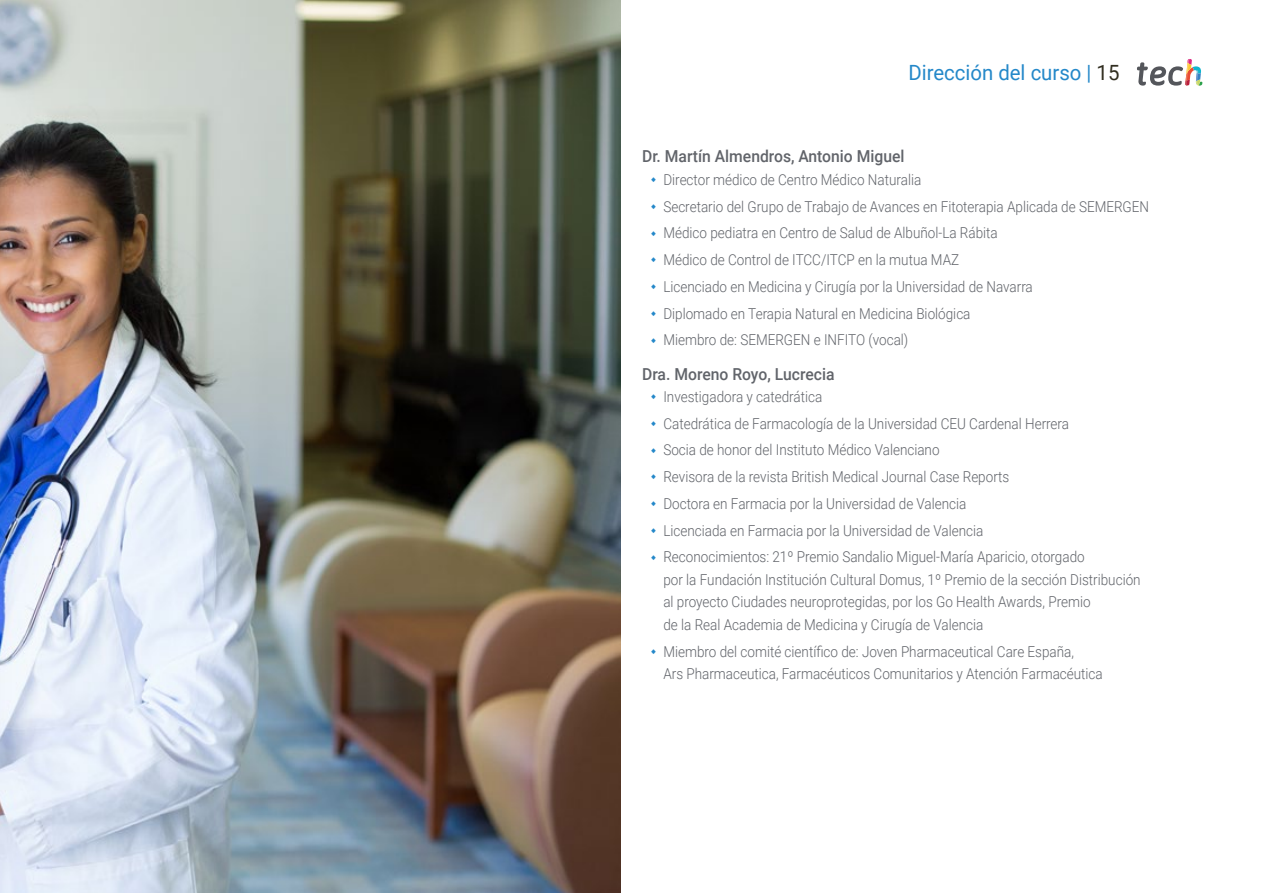
<style>
.page{position:relative;width:1263px;height:893px;background:#fff}
.page>*{position:absolute;margin:0;border:0;box-sizing:border-box;transform-origin:0 0}
.t1{font:21px "Roboto";color:#2488c9}
.t2{font:500 16.5px "Roboto";color:#61646a;scale:.95 1}
.t3{font:300 15px/26.7px "Roboto";color:#61646a;scale:.9 1}
.s1{color:#312e20}
</style>
<div class="page">
<svg style="left:1137px;top:59px;width:65px;height:27px"></svg>
<img style="left:0;top:0;width:621px;height:893px">
<h1 class="t1" style="left:908px;top:57px;width:213px">Dirección del curso | <span class="s1">15</span></h1>
<p class="t2" style="left:642px;top:145px;width:278px">Dr. Martín Almendros, Antonio Miguel</p>
<p class="t3" style="left:663px;top:166px;width:541px">Director médico de Centro Médico Naturalia<br>Secretario del Grupo de Trabajo de Avances en Fitoterapia Aplicada de SEMERGEN Médico pediatra en Centro de Salud de Albuñol-La Rábita<br>Médico de Control de ITCC/ITCP en la mutua MAZ<br>Licenciado en Medicina y Cirugía por la Universidad de Navarra<br>Diplomado en Terapia Natural en Medicina Biológica<br>Miembro de: SEMERGEN e INFITO (vocal)</p>
<p class="t2" style="left:642px;top:362px;width:204px">Dra. Moreno Royo, Lucrecia</p>
<p class="t3" style="left:663px;top:383px;width:470px">Investigadora y catedrática<br>Catedrática de Farmacología de la Universidad CEU Cardenal Herrera Socia de honor del Instituto Médico Valenciano<br>Revisora de la revista British Medical Journal Case Reports<br>Doctora en Farmacia por la Universidad de Valencia<br>Licenciada en Farmacia por la Universidad de Valencia Reconocimientos: 21º Premio Sandalio Miguel-María Aparicio, otorgado</p>
<p class="t3" style="left:663px;top:568px;width:532px;line-height:22.5px">por la Fundación Institución Cultural Domus, 1º Premio de la sección Distribución al proyecto Ciudades neuroprotegidas, por los Go Health Awards, Premio<br>de la Real Academia de Medicina y Cirugía de Valencia</p>
<p class="t3" style="left:663px;top:640px;width:490px;line-height:22.5px">Miembro del comité científico de: Joven Pharmaceutical Care España,<br>Ars Pharmaceutica, Farmacéuticos Comunitarios y Atención Farmacéutica</p>
</div>
